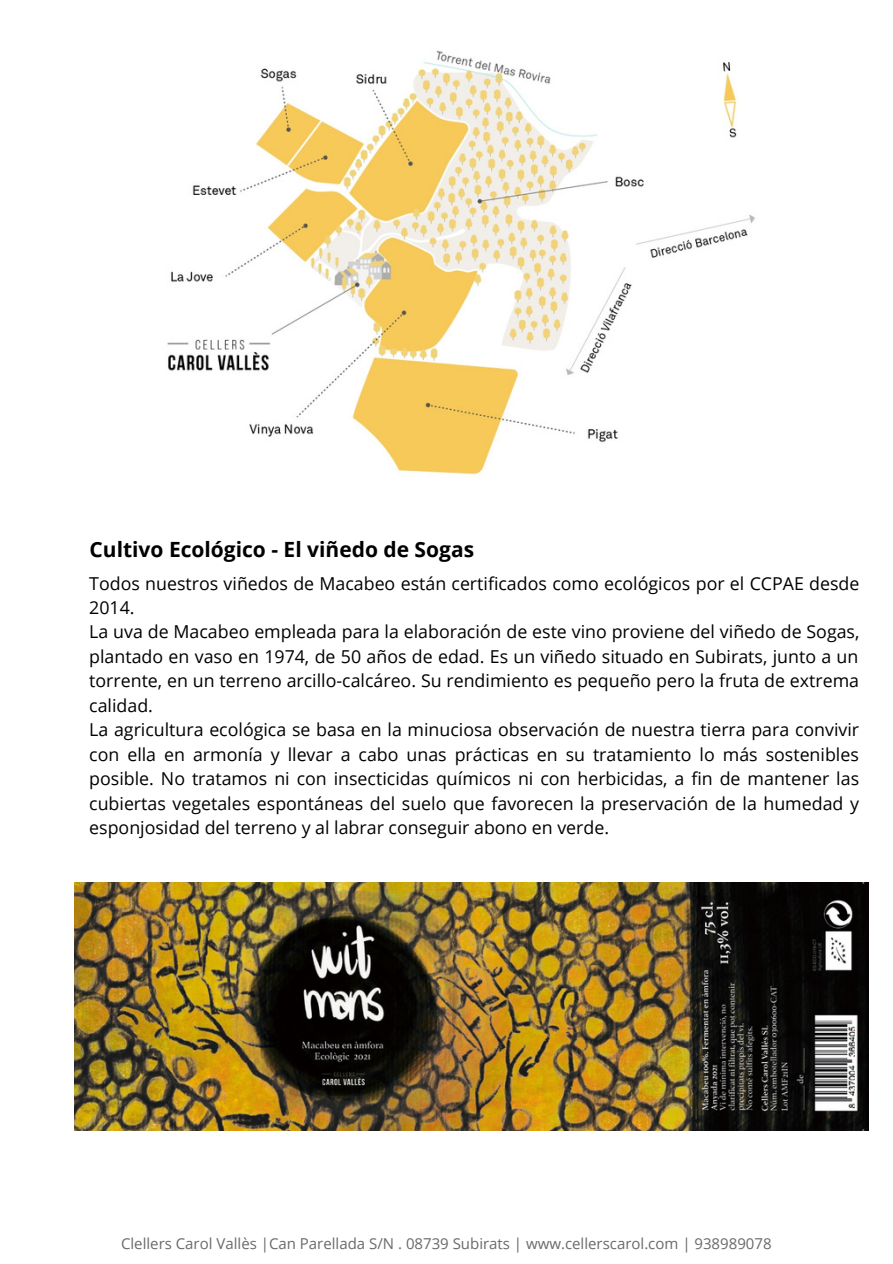
<style>
.page{position:relative;width:893px;height:1264px;background:#fff}
.page>*{position:absolute;margin:0;border:0;box-sizing:border-box;transform-origin:0 0}
.t1{font:700 21px "Open Sans";color:#000}
.t2{font:17.85px/24.5px "Open Sans";color:#000}
.t3{font:15px "Open Sans";color:#6b6969}
</style>
<div class="page">
<img style="left:167px;top:50px;width:588px;height:425px">
<img style="left:74px;top:882px;width:794px;height:248px">
<p class="t1" style="left:89px;top:535px;width:386px">Cultivo Ecológico - El viñedo de Sogas</p>
<p class="t2" style="left:89px;top:570px;width:771px">Todos nuestros viñedos de Macabeo están certificados como ecológicos por el CCPAE desde 2014.<br>La uva de Macabeo empleada para la elaboración de este vino proviene del viñedo de Sogas, plantado en vaso en 1974, de 50 años de edad. Es un viñedo situado en Subirats, junto a un torrente, en un terreno arcillo-calcáreo. Su rendimiento es pequeño pero la fruta de extrema calidad.<br>La agricultura ecológica se basa en la minuciosa observación de nuestra tierra para convivir con ella en armonía y llevar a cabo unas prácticas en su tratamiento lo más sostenibles posible. No tratamos ni con insecticidas químicos ni con herbicidas, a fin de mantener las cubiertas vegetales espontáneas del suelo que favorecen la preservación de la humedad y esponjosidad del terreno y al labrar conseguir abono en verde.</p>
<p class="t3" style="left:121px;top:1232px;width:652px">Clellers Carol Vallès |Can Parellada S/N . 08739 Subirats | www.cellerscarol.com | 938989078</p>
</div>
